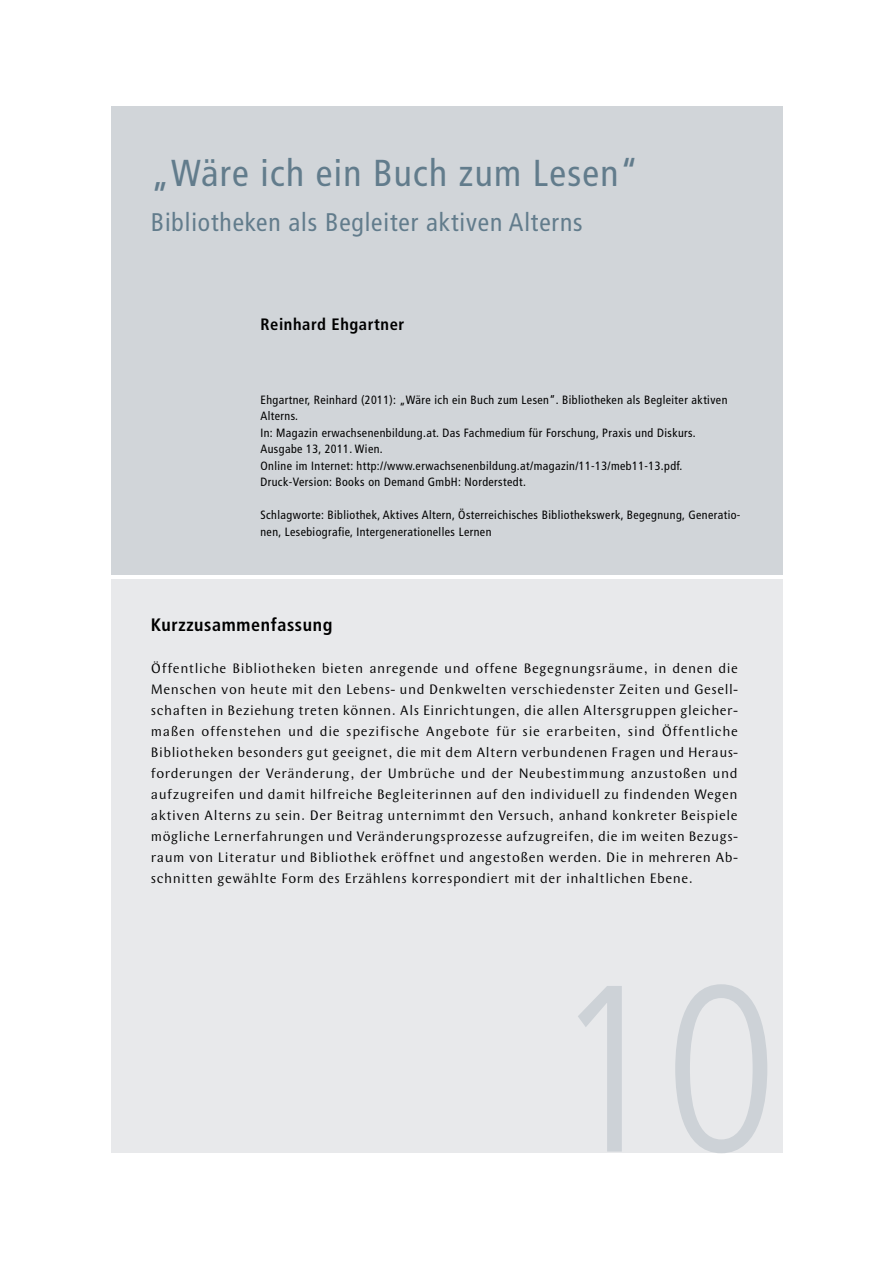
<style>
.page{position:relative;width:893px;height:1263px;background:#fff}
.page>*{position:absolute;margin:0;border:0;box-sizing:border-box;transform-origin:0 0}
.t1{font:300 condensed 237.3px "Frutiger LT Std";color:#cdd2d7}
.t2{font:condensed 37.5px "Frutiger LT Std";letter-spacing:.035em;color:#627c8c}
.t3{font:condensed 25.5px "Frutiger LT Std";letter-spacing:.035em;color:#627c8c}
.t4{font:700 condensed 18px "Frutiger LT Std";letter-spacing:.035em;color:#000}
.t5{font:700 condensed 16.5px "Frutiger LT Std";letter-spacing:.035em;color:#000}
.t6{font:14.25px/21px "Wunderlich";letter-spacing:.035em;color:#000;text-align:justify}
.t7{font:condensed 12px/16.5px "Frutiger LT Std";letter-spacing:.035em;color:#000}
</style>
<div class="page">
<div style="left:111px;top:579px;width:671px;height:573px;background:#e8e9eb"></div>
<div style="left:111px;top:106px;width:671px;height:469px;background:#d1d5d9"></div>
<h2 class="t2" style="left:151px;top:151px;width:489px">„Wäre ich ein Buch zum Lesen“</h2>
<h3 class="t3" style="left:151px;top:207px;width:433px">Bibliotheken als Begleiter aktiven Alterns</h3>
<p class="t5" style="left:260px;top:314px;width:145px">Reinhard Ehgartner</p>
<p class="t7" style="left:260px;top:391px;width:468px">Ehgartner, Reinhard (2011): „Wäre ich ein Buch zum Lesen“. Bibliotheken als Begleiter aktiven Alterns.<br>In: Magazin erwachsenenbildung.at. Das Fachmedium für Forschung, Praxis und Diskurs.<br>Ausgabe 13, 2011. Wien.<br>Online im Internet: http://www.erwachsenenbildung.at/magazin/11-13/meb11-13.pdf.<br>Druck-Version: Books on Demand GmbH: Norderstedt.</p>
<p class="t7" style="left:260px;top:507px;width:481px">Schlagworte: Bibliothek, Aktives Altern, Österreichisches Bibliothekswerk, Begegnung, Generatio&shy;nen, Lesebiografie, Intergenerationelles Lernen</p>
<p class="t4" style="left:151px;top:614px;width:183px">Kurzzusammenfassung</p>
<p class="t6" style="left:151px;top:657px;width:589px">Öffentliche Bibliotheken bieten anregende und offene Begegnungsräume, in denen die Menschen von heute mit den Lebens- und Denkwelten verschiedenster Zeiten und Gesell&shy;schaften in Beziehung treten können. Als Einrichtungen, die allen Altersgruppen gleicher&shy;maßen offenstehen und die spezifische Angebote für sie erarbeiten, sind Öffentliche Bibliotheken besonders gut geeignet, die mit dem Altern verbundenen Fragen und Heraus&shy;forderungen der Veränderung, der Umbrüche und der Neubestimmung anzustoßen und aufzugreifen und damit hilfreiche Begleiterinnen auf den individuell zu findenden Wegen aktiven Alterns zu sein. Der Beitrag unternimmt den Versuch, anhand konkreter Beispiele mögliche Lernerfahrungen und Veränderungsprozesse aufzugreifen, die im weiten Bezugs&shy;raum von Literatur und Bibliothek eröffnet und angestoßen werden. Die in mehreren Ab&shy;schnitten gewählte Form des Erzählens korrespondiert mit der inhaltlichen Ebene.</p>
<h1 class="t1" style="left:549px;top:935px;width:230px">10</h1>
</div>
